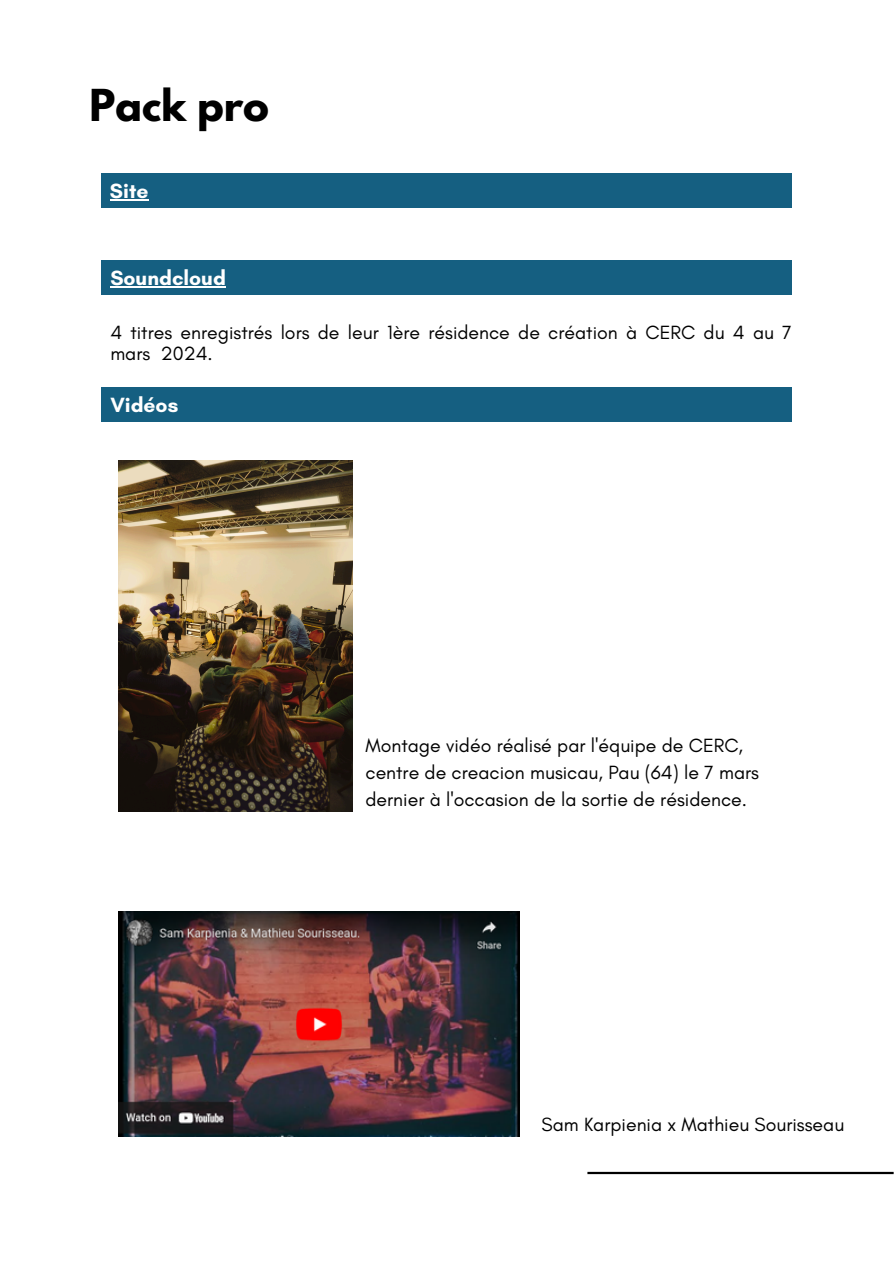
<style>
.page{position:relative;width:894px;height:1264px;background:#fff}
.page>*{position:absolute;margin:0;border:0;box-sizing:border-box;transform-origin:0 0}
.t1{font:700 39px "League Spartan";color:#000}
.t2{font:700 21px "Glacial Indifference";color:#fff}
.t3{font:19.5px/27px "Glacial Indifference";color:#000}
</style>
<div class="page">
<div style="left:102px;top:387px;width:689px;height:35px;background:#155f81"></div>
<hr style="left:587px;top:1171px;width:306px;height:3px;background:#000">
<div style="left:102px;top:173px;width:689px;height:35px;background:#155f81"></div>
<div style="left:102px;top:260px;width:689px;height:35px;background:#155f81"></div>
<img style="left:118px;top:911px;width:401px;height:225px">
<img style="left:118px;top:460px;width:234px;height:351px">
<hr style="left:110px;top:199px;width:38px;height:1px;background:#fff">
<hr style="left:110px;top:286px;width:116px;height:1px;background:#fff">
<h2 class="t1" style="left:89px;top:86px;width:181px">Pack pro</h2>
<p class="t2" style="left:110px;top:178px;width:40px">Site</p>
<h2 class="t2" style="left:110px;top:265px;width:117px">Soundcloud</h2>
<p class="t3" style="left:110px;top:321px;width:682px;line-height:21.3px">4 titres enregistrés lors de leur 1ère résidence de création à CERC du 4 au 7 mars 2024.</p>
<p class="t2" style="left:110px;top:392px;width:69px">Vidéos</p>
<p class="t3" style="left:365px;top:731px;width:395px">Montage vidéo réalisé par l'équipe de CERC, centre de creacion musicau, Pau (64) le 7 mars dernier à l'occasion de la sortie de résidence.</p>
<h2 class="t3" style="left:541px;top:1110px;width:304px">Sam Karpienia x Mathieu Sourisseau</h2>
</div>
